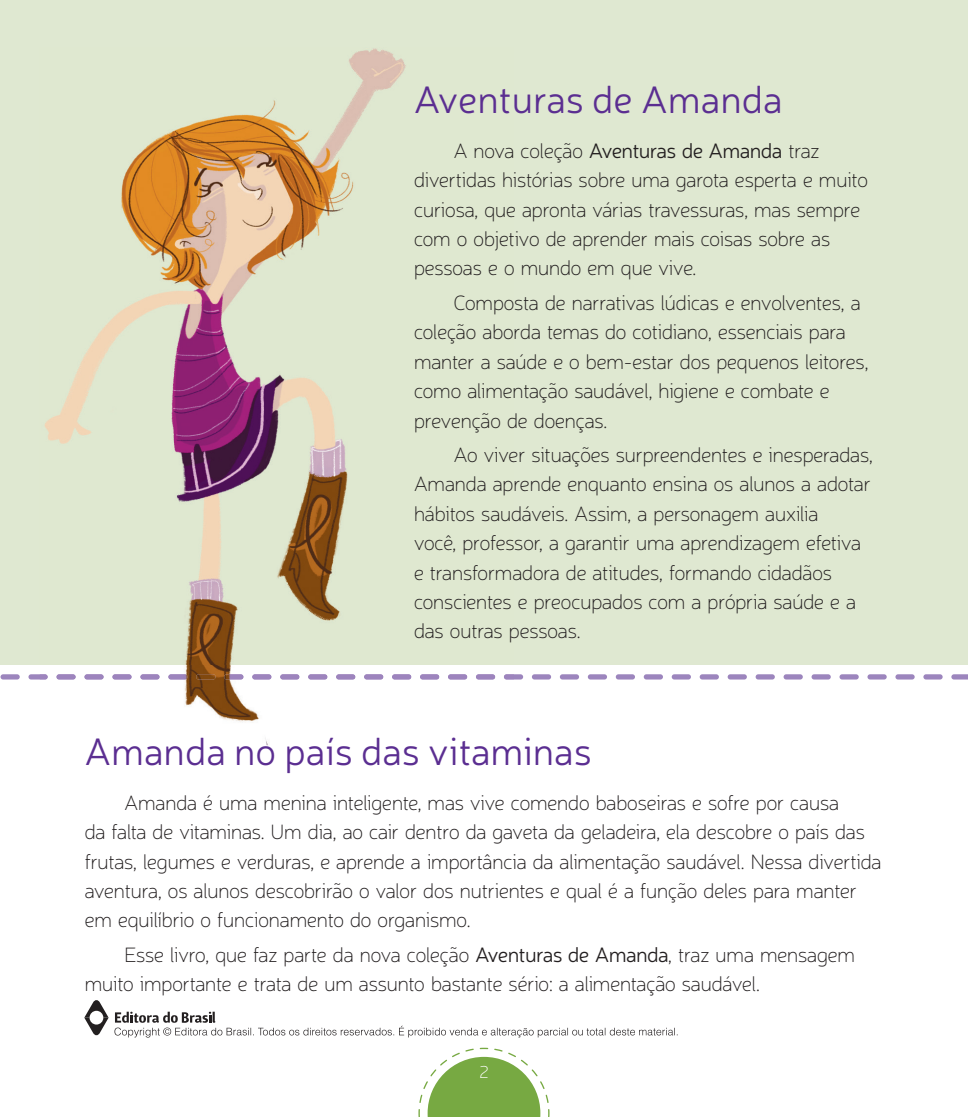
<style>
.page{position:relative;width:968px;height:1117px;background:#fff}
.page>*{position:absolute;margin:0;border:0;box-sizing:border-box;transform-origin:0 0}
.t1{font:300 38.5px "Neris";color:#5b2e91}
.t2{font:100 21px/29.4px "Neris";letter-spacing:-.035em;color:#231f20}
.t3{font:100 17.5px "Neris";color:#fff}
.s1{font-weight:300}
</style>
<div class="page">
<svg style="left:0;top:674px;width:967px;height:5px"></svg>
<div style="left:0;top:0;width:967px;height:664px;background:#dfe8d1"></div>
<img style="left:40px;top:48px;width:474px;height:698px">
<img style="left:40px;top:674px;width:474px;height:5px">
<svg style="left:84px;top:1000px;width:593px;height:37px"></svg>
<svg style="left:418px;top:1047px;width:132px;height:69px"></svg>
<h1 class="t1" style="left:413px;top:76px;width:370px">Aventuras de Amanda</h1>
<p class="t2" style="left:413px;top:135px;width:456px;text-indent:40px">A nova coleção <span class="s1">Aventuras de Amanda</span> traz divertidas histórias sobre uma garota esperta e muito curiosa, que apronta várias travessuras, mas sempre com o objetivo de aprender mais coisas sobre as pessoas e o mundo em que vive.</p>
<p class="t2" style="left:413px;top:287px;width:456px;text-indent:40px">Composta de narrativas lúdicas e envolventes, a coleção aborda temas do cotidiano, essenciais para manter a saúde e o bem-estar dos pequenos leitores, como alimentação saudável, higiene e combate e prevenção de doenças.</p>
<p class="t2" style="left:413px;top:439px;width:461px;text-indent:40px">Ao viver situações surpreendentes e inesperadas, Amanda aprende enquanto ensina os alunos a adotar hábitos saudáveis. Assim, a personagem auxilia<br>você, professor, a garantir uma aprendizagem efetiva e transformadora de atitudes, formando cidadãos conscientes e preocupados com a própria saúde e a das outras pessoas.</p>
<h1 class="t1" style="left:84px;top:727px;width:509px">Amanda no país das vitaminas</h1>
<p class="t2" style="left:84px;top:787px;width:798px;text-indent:40px">Amanda é uma menina inteligente, mas vive comendo baboseiras e sofre por causa<br>da falta de vitaminas. Um dia, ao cair dentro da gaveta da geladeira, ela descobre o país das frutas, legumes e verduras, e aprende a importância da alimentação saudável. Nessa divertida aventura, os alunos descobrirão o valor dos nutrientes e qual é a função deles para manter em equilíbrio o funcionamento do organismo.</p>
<p class="t2" style="left:84px;top:939px;width:772px;text-indent:40px">Esse livro, que faz parte da nova coleção <span class="s1">Aventuras de Amanda</span>, traz uma mensagem muito importante e trata de um assunto bastante sério: a alimentação saudável.</p>
<p class="t3" style="left:479px;top:1061px;width:11px">2</p>
</div>
